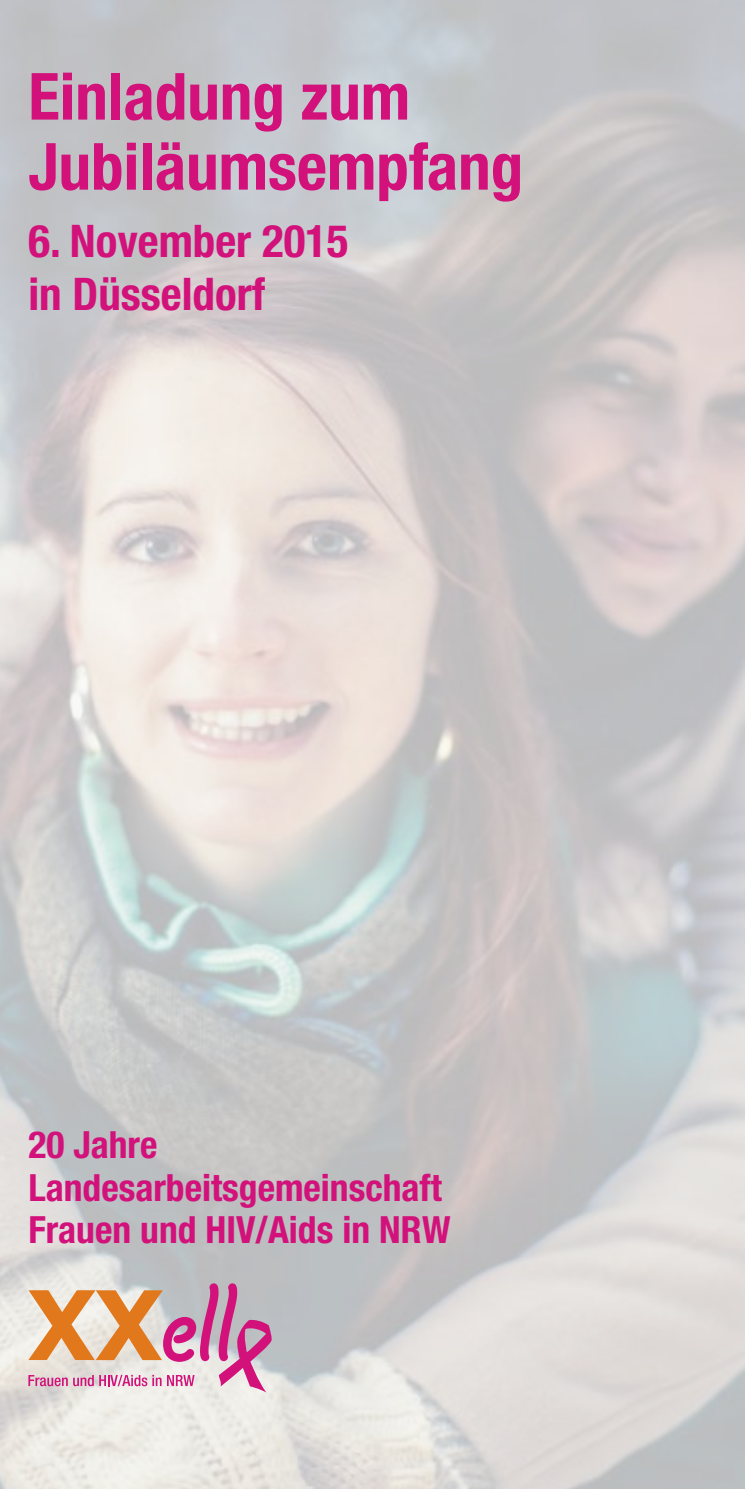
<style>
.page{position:relative;width:745px;height:1489px;background:#fff}
.page>*{position:absolute;margin:0;border:0;box-sizing:border-box;transform-origin:0 0}
.t1{font:700 condensed 65px/70px "Helvetica Neue";color:#d2117b}
.t2{font:700 condensed 45px/52.5px "Helvetica Neue";color:#d2117b}
.t3{font:700 condensed 37.5px/42.5px "Helvetica Neue";color:#d2117b}
</style>
<div class="page">
<img style="left:0;top:0;width:744px;height:1488px">
<svg style="left:28px;top:1283px;width:243px;height:109px;background:#dba9a8"></svg>
<h1 class="t1" style="left:28px;top:61px;width:496px">Einladung zum<br>Jubiläumsempfang</h1>
<p class="t2" style="left:28px;top:214px;width:321px">6. November 2015 in Düsseldorf</p>
<p class="t3" style="left:28px;top:1122px;width:423px">20 Jahre<br>Landesarbeitsgemeinschaft<br>Frauen und HIV/Aids in NRW</p>
</div>
